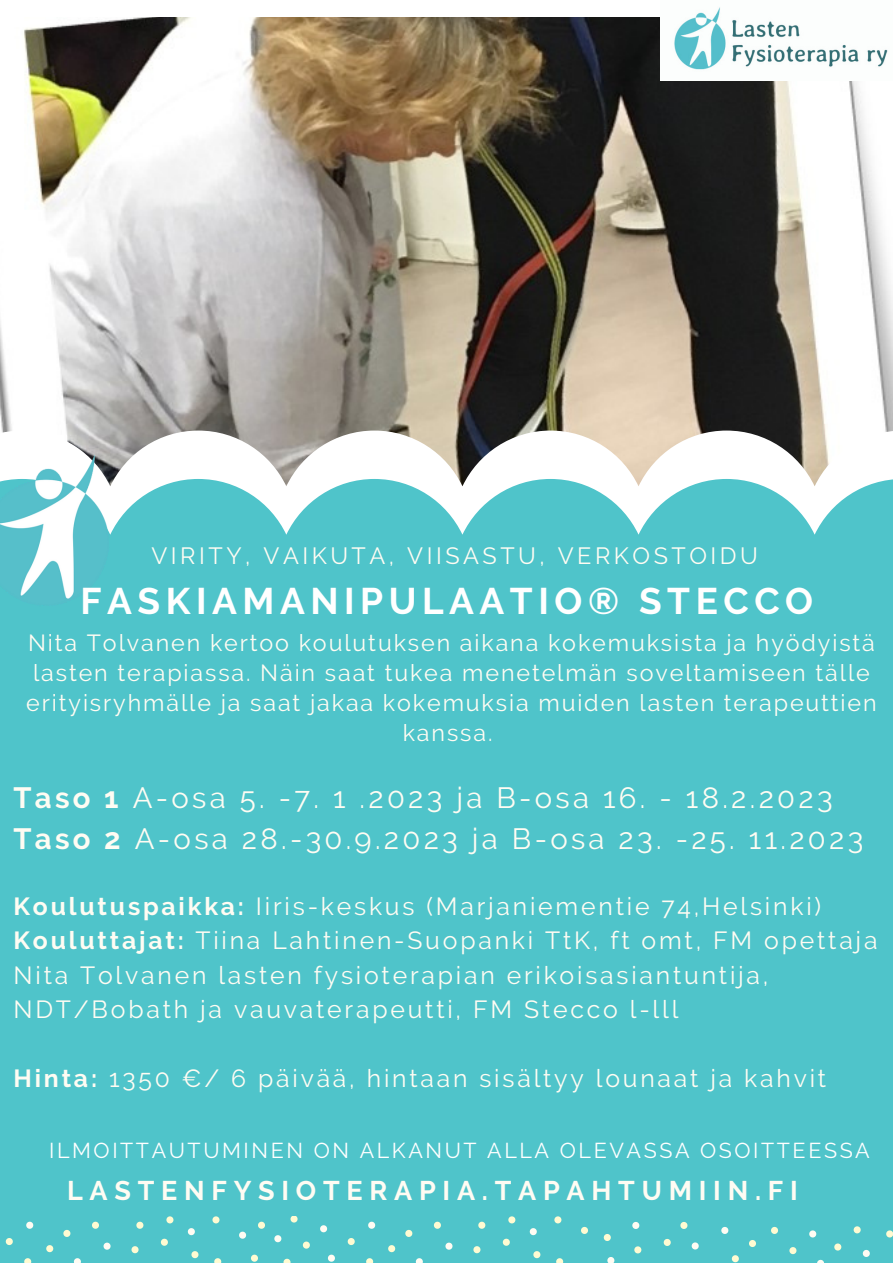
<style>
.page{position:relative;width:893px;height:1263px;background:#fff}
.page>*{position:absolute;margin:0;border:0;box-sizing:border-box;transform-origin:0 0}
.t1{font:700 36.97px "Raleway";letter-spacing:.15em;color:#fff}
.t2{font:29.25px/40.5px "Raleway";letter-spacing:.115em;color:#fffcf3}
.t3{font:700 27px "Raleway";letter-spacing:.25em;color:#fffcf3}
.t4{font:24.75px/34.3px "Raleway";letter-spacing:.115em;color:#fffcf3}
.t5{font:23.48px "Raleway";letter-spacing:.15em;color:#fffcf3}
.t6{font:23.25px/29.8px "Raleway";letter-spacing:.08em;color:#fffcf3;text-align:center}
.t7{font:21.52px "Raleway";letter-spacing:.12em;color:#fff}
.s1{font-weight:700}
</style>
<div class="page">
<img style="left:0;top:17px;width:893px;height:414px">
<svg style="left:2px;top:431px;width:890px;height:48px"></svg>
<div style="left:0;top:479px;width:893px;height:460px;background:#4fc4ca"></div>
<div style="left:0;top:939px;width:893px;height:324px;background:#4fc4ca"></div>
<svg style="left:26px;top:1222px;width:7px;height:7px"></svg>
<svg style="left:74px;top:1258px;width:7px;height:5px"></svg>
<svg style="left:104px;top:1242px;width:7px;height:8px"></svg>
<svg style="left:188px;top:1228px;width:7px;height:7px"></svg>
<svg style="left:92px;top:1222px;width:7px;height:7px"></svg>
<svg style="left:131px;top:1246px;width:7px;height:7px"></svg>
<svg style="left:166px;top:1217px;width:7px;height:6px"></svg>
<svg style="left:46px;top:1245px;width:7px;height:7px"></svg>
<svg style="left:214px;top:1258px;width:7px;height:5px"></svg>
<svg style="left:6px;top:1238px;width:7px;height:7px"></svg>
<svg style="left:24px;top:1258px;width:7px;height:5px"></svg>
<svg style="left:136px;top:1222px;width:7px;height:7px"></svg>
<svg style="left:63px;top:1230px;width:7px;height:7px"></svg>
<svg style="left:161px;top:1239px;width:7px;height:7px"></svg>
<svg style="left:191px;top:1251px;width:7px;height:7px"></svg>
<svg style="left:212px;top:1217px;width:7px;height:6px"></svg>
<svg style="left:368px;top:1222px;width:7px;height:7px"></svg>
<svg style="left:416px;top:1258px;width:7px;height:5px"></svg>
<svg style="left:445px;top:1242px;width:7px;height:8px"></svg>
<svg style="left:320px;top:1225px;width:7px;height:7px"></svg>
<svg style="left:328px;top:1254px;width:7px;height:8px"></svg>
<svg style="left:274px;top:1235px;width:7px;height:7px"></svg>
<svg style="left:239px;top:1231px;width:7px;height:8px"></svg>
<svg style="left:530px;top:1228px;width:7px;height:7px"></svg>
<svg style="left:434px;top:1222px;width:7px;height:7px"></svg>
<svg style="left:473px;top:1246px;width:7px;height:7px"></svg>
<svg style="left:508px;top:1217px;width:7px;height:6px"></svg>
<svg style="left:283px;top:1259px;width:7px;height:4px"></svg>
<svg style="left:290px;top:1217px;width:7px;height:5px"></svg>
<svg style="left:388px;top:1245px;width:7px;height:7px"></svg>
<svg style="left:556px;top:1258px;width:7px;height:5px"></svg>
<svg style="left:348px;top:1238px;width:7px;height:7px"></svg>
<svg style="left:366px;top:1258px;width:7px;height:5px"></svg>
<svg style="left:478px;top:1222px;width:7px;height:7px"></svg>
<svg style="left:251px;top:1254px;width:7px;height:8px"></svg>
<svg style="left:258px;top:1222px;width:7px;height:7px"></svg>
<svg style="left:405px;top:1230px;width:7px;height:7px"></svg>
<svg style="left:303px;top:1241px;width:7px;height:7px"></svg>
<svg style="left:503px;top:1239px;width:7px;height:7px"></svg>
<svg style="left:533px;top:1251px;width:7px;height:7px"></svg>
<svg style="left:554px;top:1217px;width:7px;height:6px"></svg>
<svg style="left:721px;top:1227px;width:7px;height:7px"></svg>
<svg style="left:691px;top:1242px;width:7px;height:7px"></svg>
<svg style="left:632px;top:1222px;width:7px;height:7px"></svg>
<svg style="left:817px;top:1260px;width:7px;height:3px"></svg>
<svg style="left:809px;top:1230px;width:7px;height:7px"></svg>
<svg style="left:863px;top:1250px;width:7px;height:7px"></svg>
<svg style="left:607px;top:1257px;width:7px;height:6px"></svg>
<svg style="left:663px;top:1239px;width:8px;height:7px"></svg>
<svg style="left:853px;top:1226px;width:7px;height:7px"></svg>
<svg style="left:749px;top:1240px;width:7px;height:7px"></svg>
<svg style="left:581px;top:1227px;width:7px;height:7px"></svg>
<svg style="left:789px;top:1247px;width:7px;height:7px"></svg>
<svg style="left:771px;top:1227px;width:7px;height:7px"></svg>
<svg style="left:886px;top:1230px;width:7px;height:7px"></svg>
<svg style="left:680px;top:1222px;width:7px;height:7px"></svg>
<svg style="left:732px;top:1255px;width:7px;height:7px"></svg>
<svg style="left:834px;top:1243px;width:7px;height:7px"></svg>
<svg style="left:634px;top:1246px;width:7px;height:7px"></svg>
<svg style="left:604px;top:1234px;width:7px;height:7px"></svg>
<img style="left:0;top:447px;width:130px;height:167px">
<img style="left:660px;top:7px;width:233px;height:73px">
<p class="t5" style="left:151px;top:542px;width:608px">VIRITY, VAIKUTA, VIISASTU, VERKOSTOIDU</p>
<h1 class="t1" style="left:80px;top:579px;width:734px">FASKIAMANIPULAATIO® STECCO</h1>
<p class="t6" style="left:26px;top:628px;width:852px">Nita Tolvanen kertoo koulutuksen aikana kokemuksista ja hyödyistä lasten terapiassa. Näin saat tukea menetelmän soveltamiseen tälle erityisryhmälle ja saat jakaa kokemuksia muiden lasten terapeuttien kanssa.</p>
<p class="t2" style="left:14px;top:777px;width:851px"><span class="s1">Taso 1</span> A-osa 5. -7. 1 .2023 ja B-osa 16. - 18.2.2023<br><span class="s1">Taso 2</span> A-osa 28.-30.9.2023 ja B-osa 23. -25. 11.2023</p>
<p class="t4" style="left:14px;top:889px;width:865px"><span class="s1">Koulutuspaikka:</span> Iiris-keskus (Marjaniementie 74,Helsinki)<br><span class="s1">Kouluttajat:</span> Tiina Lahtinen-Suopanki TtK, ft omt, FM opettaja Nita Tolvanen lasten fysioterapian erikoisasiantuntija, NDT/Bobath ja vauvaterapeutti, FM Stecco l-lll</p>
<p class="t4" style="left:14px;top:1061px;width:814px"><span class="s1">Hinta:</span> 1350 €/ 6 päivää, hintaan sisältyy lounaat ja kahvit</p>
<p class="t7" style="left:49px;top:1138px;width:822px">ILMOITTAUTUMINEN ON ALKANUT ALLA OLEVASSA OSOITTEESSA</p>
<p class="t3" style="left:67px;top:1174px;width:732px">LASTENFYSIOTERAPIA.TAPAHTUMIIN.FI</p>
</div>
